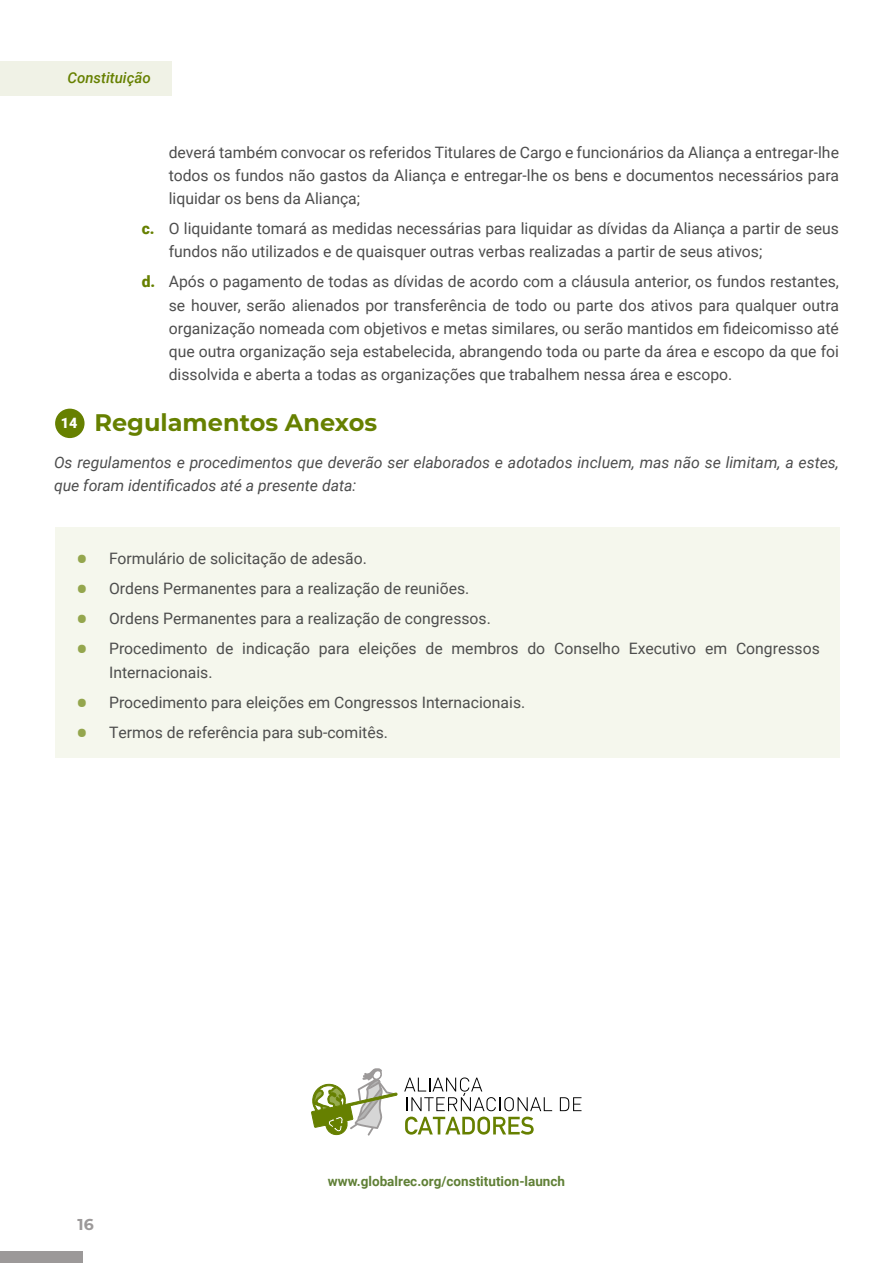
<style>
.page{position:relative;width:893px;height:1263px;background:#fff}
.page>*{position:absolute;margin:0;border:0;box-sizing:border-box;transform-origin:0 0}
.t1{font:700 24px "Montserrat";color:#668000}
.t2{font:15.75px/23.2px "Roboto";color:#4d4d4d;text-align:justify}
.body{font:italic 15.75px/23.2px "Roboto";color:#4d4d4d}
.t3{font:700 15.75px "Montserrat";color:#9c9999}
.t4{font:italic 500 15px "Roboto";color:#668000}
.front-page_link{font:700 13.5px "Roboto";color:#608036}
.s1{font-weight:900;color:#668000}
.s2{font-family:"Roboto";font-weight:900;font-size:14.25px;color:#fff}
.s3{font-size:39px;color:#94a64d}
</style>
<div class="page">
<div style="left:0;top:61px;width:171px;height:35px;background:#f0f2e6"></div>
<div style="left:0;top:1251px;width:82px;height:12px;background:#9c9999"></div>
<div style="left:55px;top:409px;width:30px;height:29px;background:#668000;border-radius:50%"></div>
<div style="left:55px;top:527px;width:785px;height:231px;background:#f5f7ed"></div>
<svg style="left:404px;top:1077px;width:148px;height:57px"></svg>
<svg style="left:560px;top:1097px;width:21px;height:14px"></svg>
<svg style="left:311px;top:1068px;width:87px;height:68px"></svg>
<p class="t4" style="left:68px;top:68px;width:85px">Constituição</p>
<p class="t2" style="left:169px;top:140px;width:672px">deverá também convocar os referidos Titulares de Cargo e funcionários da Aliança a entregar-lhe todos os fundos não gastos da Aliança e entregar-lhe os bens e documentos necessários para liquidar os bens da Aliança;</p>
<p class="t2" style="left:169px;top:216px;width:672px;text-indent:-27px"><span class="s1">c.</span> O liquidante tomará as medidas necessárias para liquidar as dívidas da Aliança a partir de seus fundos não utilizados e de quaisquer outras verbas realizadas a partir de seus ativos;</p>
<p class="t2" style="left:169px;top:270px;width:672px;text-indent:-27px"><span class="s1">d.</span> Após o pagamento de todas as dívidas de acordo com a cláusula anterior, os fundos restantes, se houver, serão alienados por transferência de todo ou parte dos ativos para qualquer outra organização nomeada com objetivos e metas similares, ou serão mantidos em fideicomisso até que outra organização seja estabelecida, abrangendo toda ou parte da área e escopo da que foi dissolvida e aberta a todas as organizações que trabalhem nessa área e escopo.</p>
<p class="t1" style="left:61px;top:406px;width:318px"><span class="s2">14</span> Regulamentos Anexos</p>
<p class="body" style="left:54px;top:450px;width:786px">Os regulamentos e procedimentos que deverão ser elaborados e adotados incluem, mas não se limitam, a estes, que foram identificados até a presente data:</p>
<p class="t2" style="left:75px;top:546px;width:293px"><span class="s3">•</span> Formulário de solicitação de adesão.</p>
<p class="t2" style="left:75px;top:576px;width:395px"><span class="s3">•</span> Ordens Permanentes para a realização de reuniões.</p>
<p class="t2" style="left:75px;top:606px;width:417px"><span class="s3">•</span> Ordens Permanentes para a realização de congressos.</p>
<p class="t2" style="left:109px;top:636px;width:712px;text-indent:-34px"><span class="s3">•</span> Procedimento de indicação para eleições de membros do Conselho Executivo em Congressos<br>Internacionais.</p>
<p class="t2" style="left:75px;top:690px;width:451px"><span class="s3">•</span> Procedimento para eleições em Congressos Internacionais.</p>
<p class="t2" style="left:75px;top:720px;width:314px"><span class="s3">•</span> Termos de referência para sub-comitês.</p>
<p class="t3" style="left:78px;top:1213px;width:18px">16</p>
<p class="front-page_link" style="left:328px;top:1171px;width:239px">www.globalrec.org/constitution-launch</p>
</div>
